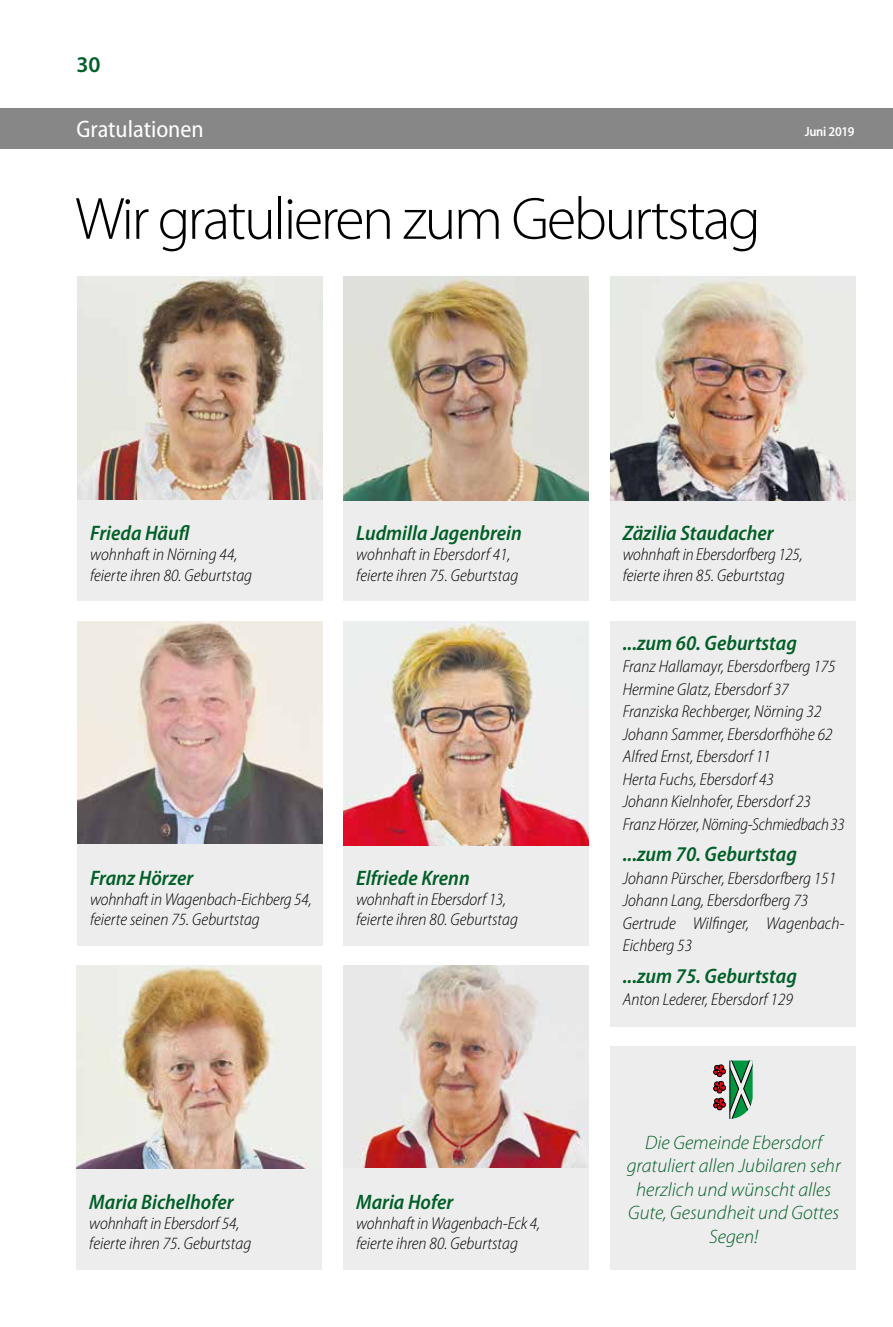
<style>
.page{position:relative;width:893px;height:1327px;background:#fff}
.page>*{position:absolute;margin:0;border:0;box-sizing:border-box;transform-origin:0 0}
.t1{font:300 60.15px "Myriad Pro";letter-spacing:-.04em;color:#000}
.t2{font:semi-condensed 24px "Myriad Pro";color:#fff}
.t3{font:600 22.5px "Myriad Pro";color:#005f27}
.t4{font:italic 600 semi-condensed 21px "Myriad Pro";color:#005f27}
.t5{font:italic 300 19.5px/23.4px "Myriad Pro";color:#005f27;text-align:center}
.t6{font:italic 300 semi-condensed 17.25px/22.5px "Myriad Pro";color:#000}
.t7{font:600 13.5px "Myriad Pro";letter-spacing:-.02em;color:#fff;scale:.93 1}
</style>
<div class="page">
<div style="left:0;top:108px;width:893px;height:41px;background:#878787"></div>
<div style="left:610px;top:621px;width:245px;height:405px;background:#ededed"></div>
<div style="left:610px;top:1046px;width:245px;height:223px;background:#ededed"></div>
<div style="left:77px;top:499px;width:246px;height:102px;background:#ededed"></div>
<img style="left:77px;top:277px;width:246px;height:222px">
<div style="left:344px;top:500px;width:245px;height:101px;background:#ededed"></div>
<img style="left:344px;top:277px;width:245px;height:223px">
<div style="left:610px;top:500px;width:245px;height:101px;background:#ededed"></div>
<img style="left:610px;top:277px;width:245px;height:223px">
<div style="left:77px;top:844px;width:245px;height:101px;background:#ededed"></div>
<img style="left:77px;top:621px;width:245px;height:223px">
<div style="left:343px;top:845px;width:245px;height:100px;background:#ededed"></div>
<img style="left:343px;top:621px;width:245px;height:224px">
<div style="left:77px;top:1169px;width:245px;height:100px;background:#ededed"></div>
<img style="left:77px;top:965px;width:245px;height:204px">
<div style="left:343px;top:1168px;width:246px;height:101px;background:#ededed"></div>
<img style="left:343px;top:965px;width:246px;height:203px">
<svg style="left:713px;top:1060px;width:40px;height:59px"></svg>
<h3 class="t3" style="left:77px;top:50px;width:26px">30</h3>
<h2 class="t2" style="left:77px;top:116px;width:129px">Gratulationen</h2>
<p class="t7" style="left:805px;top:123px;width:55px">Juni 2019</p>
<h1 class="t1" style="left:75px;top:186px;width:687px">Wir gratulieren zum Geburtstag</h1>
<p class="t4" style="left:90px;top:522px;width:101px">Frieda Häufl</p>
<p class="t6" style="left:90px;top:545px;width:163px;line-height:20.2px">wohnhaft in Nörning 44, feierte ihren 80. Geburtstag</p>
<p class="t4" style="left:356px;top:522px;width:167px">Ludmilla Jagenbrein</p>
<p class="t6" style="left:356px;top:545px;width:163px;line-height:20.2px">wohnhaft in Ebersdorf 41, feierte ihren 75. Geburtstag</p>
<p class="t4" style="left:90px;top:866px;width:105px">Franz Hörzer</p>
<p class="t6" style="left:90px;top:889px;width:223px;line-height:20.2px">wohnhaft in Wagenbach-Eichberg 54, feierte seinen 75. Geburtstag</p>
<p class="t4" style="left:356px;top:866px;width:115px">Elfriede Krenn</p>
<p class="t6" style="left:356px;top:889px;width:163px;line-height:20.2px">wohnhaft in Ebersdorf 13, feierte ihren 80. Geburtstag</p>
<p class="t4" style="left:89px;top:1190px;width:146px">Maria Bichelhofer</p>
<p class="t6" style="left:89px;top:1213px;width:163px;line-height:20.2px">wohnhaft in Ebersdorf 54, feierte ihren 75. Geburtstag</p>
<p class="t4" style="left:356px;top:1190px;width:99px">Maria Hofer</p>
<p class="t6" style="left:356px;top:1213px;width:186px;line-height:20.2px">wohnhaft in Wagenbach-Eck 4, feierte ihren 80. Geburtstag</p>
<p class="t4" style="left:623px;top:522px;width:152px">Zäzilia Staudacher</p>
<p class="t6" style="left:623px;top:545px;width:181px;line-height:20.2px">wohnhaft in Ebersdorfberg 125, feierte ihren 85. Geburtstag</p>
<p class="t4" style="left:623px;top:631px;width:176px">...zum 60. Geburtstag</p>
<p class="t6" style="left:623px;top:655px;width:223px">Franz Hallamayr, Ebersdorfberg 175<br>Hermine Glatz, Ebersdorf 37<br>Franziska Rechberger, Nörning 32<br>Johann Sammer, Ebersdorfhöhe 62<br>Alfred Ernst, Ebersdorf 11<br>Herta Fuchs, Ebersdorf 43<br>Johann Kielnhofer, Ebersdorf 23<br>Franz Hörzer, Nörning-Schmiedbach 33</p>
<p class="t4" style="left:623px;top:842px;width:176px">...zum 70. Geburtstag</p>
<p class="t6" style="left:623px;top:867px;width:223px">Johann Pürscher, Ebersdorfberg 151<br>Johann Lang, Ebersdorfberg 73<br>Gertrude Wilfinger, Wagenbach-<br>Eichberg 53</p>
<p class="t4" style="left:623px;top:964px;width:176px">...zum 75. Geburtstag</p>
<p class="t6" style="left:623px;top:988px;width:172px">Anton Lederer, Ebersdorf 129</p>
<p class="t5" style="left:627px;top:1131px;width:215px">Die Gemeinde Ebersdorf gratuliert allen Jubilaren sehr herzlich und wünscht alles<br>Gute, Gesundheit und Gottes<br>Segen!</p>
</div>
